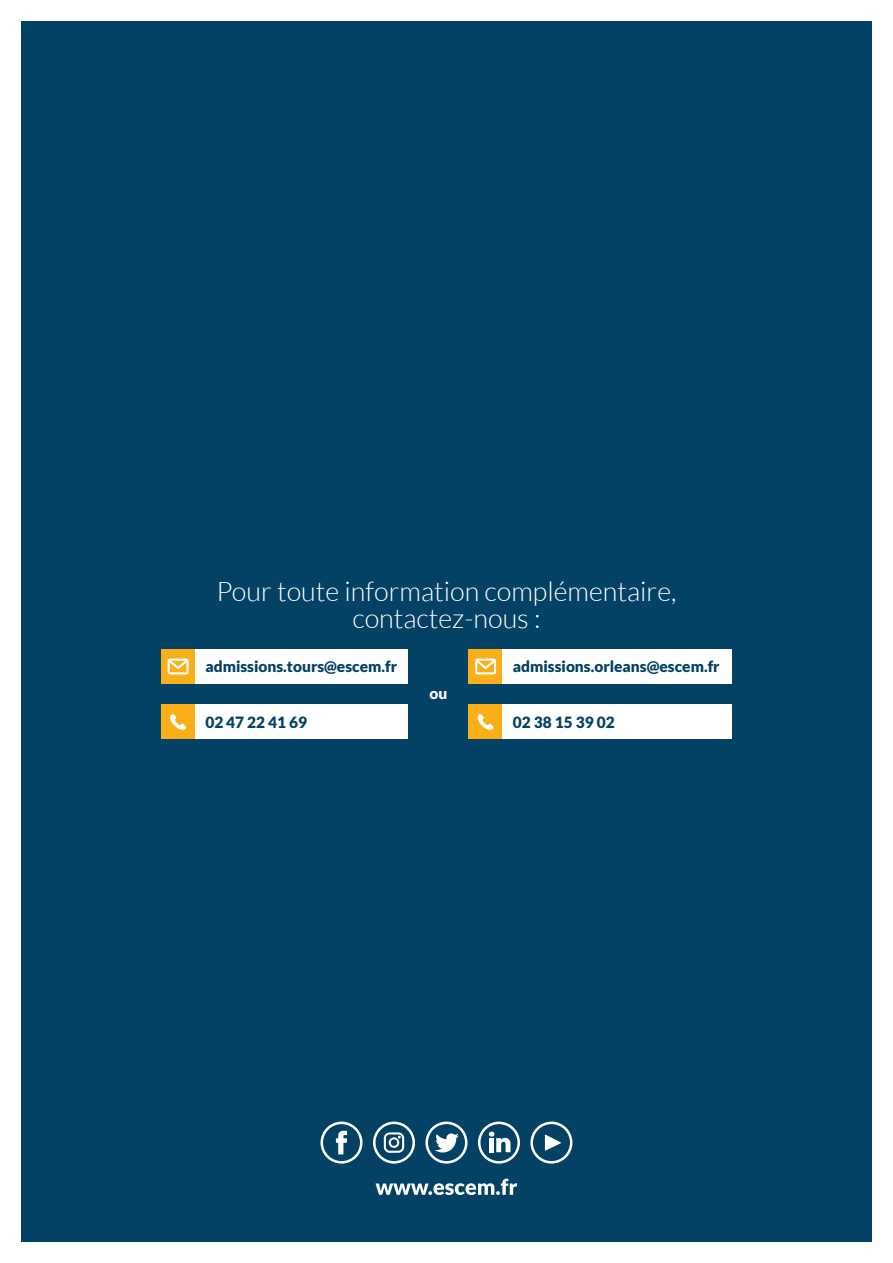
<style>
.page{position:relative;width:893px;height:1263px;background:#fff}
.page>*{position:absolute;margin:0;border:0;box-sizing:border-box;transform-origin:0 0}
.t1{font:300 27px "Lato";color:#fff}
.t2{font:900 15.45px "Lato";color:#034165}
.t3{font:900 15.45px "Lato";color:#fff}
</style>
<div class="page">
<div style="left:21px;top:21px;width:851px;height:1221px;background:#034165"></div>
<div style="left:469px;top:649px;width:34px;height:34px;background:#faaf18"></div>
<div style="left:469px;top:705px;width:34px;height:34px;background:#faaf18"></div>
<div style="left:161px;top:649px;width:34px;height:34px;background:#faaf18"></div>
<div style="left:161px;top:705px;width:34px;height:34px;background:#faaf18"></div>
<div style="left:503px;top:649px;width:229px;height:34px;background:#fff"></div>
<div style="left:503px;top:705px;width:229px;height:34px;background:#fff"></div>
<div style="left:195px;top:649px;width:213px;height:34px;background:#fff"></div>
<div style="left:195px;top:705px;width:213px;height:34px;background:#fff"></div>
<svg style="left:475px;top:658px;width:21px;height:16px"></svg>
<svg style="left:168px;top:658px;width:21px;height:16px"></svg>
<svg style="left:170px;top:714px;width:16px;height:16px"></svg>
<svg style="left:477px;top:714px;width:17px;height:16px"></svg>
<svg style="left:320px;top:1121px;width:42px;height:42px"></svg>
<svg style="left:530px;top:1121px;width:42px;height:42px"></svg>
<svg style="left:478px;top:1121px;width:42px;height:42px"></svg>
<svg style="left:425px;top:1121px;width:42px;height:42px"></svg>
<svg style="left:373px;top:1121px;width:42px;height:42px"></svg>
<svg style="left:375px;top:1178px;width:142px;height:17px"></svg>
<p class="t1" style="left:216px;top:577px;width:462px">Pour toute information complémentaire,</p>
<p class="t1" style="left:352px;top:604px;width:190px">contactez-nous :</p>
<p class="t2" style="left:513px;top:657px;width:208px">admissions.orleans@escem.fr</p>
<p class="t2" style="left:205px;top:657px;width:193px">admissions.tours@escem.fr</p>
<p class="t2" style="left:205px;top:713px;width:103px">02 47 22 41 69</p>
<p class="t3" style="left:429px;top:684px;width:19px">ou</p>
<p class="t2" style="left:513px;top:713px;width:103px">02 38 15 39 02</p>
</div>
